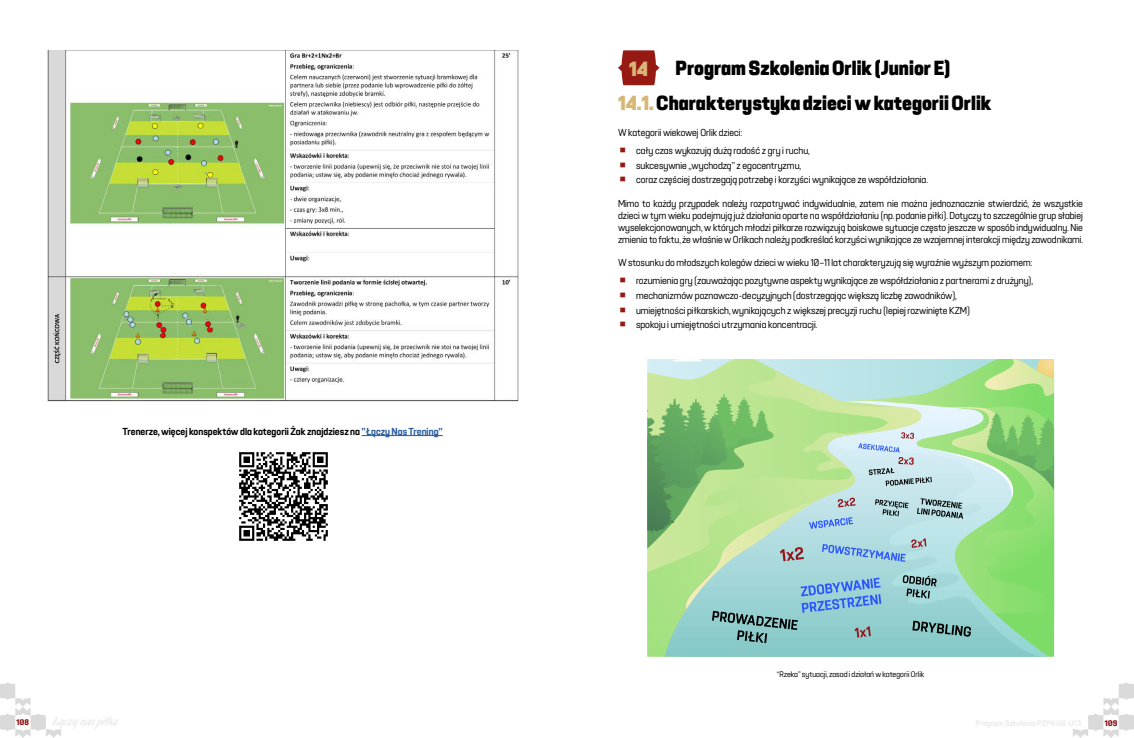
<style>
.page{position:relative;width:1134px;height:738px;background:#fff}
.page>*{position:absolute;margin:0;border:0;box-sizing:border-box;transform-origin:0 0}
.t1{font:800 20.2px "PZPN";color:#d7b777}
.t2{font:800 20px "PZPN";color:#000}
.t3{font:10px/12px "PZPN";color:#000;text-align:justify}
.t4{font:700 10px "PZPN";color:#000}
.t5{font:8px "PZPN";color:#000}
.t6{font:800 8px "PZPN";color:#8c1012}
.s1{color:#275b9b}
.s2{color:#d7b777}
.s3{font-size:46px;color:#961914}
</style>
<div class="page">
<svg style="left:1073px;top:682px;width:61px;height:55px"></svg>
<svg style="left:0;top:682px;width:61px;height:55px"></svg>
<hr style="left:362px;top:435px;width:81px;height:1px;background:#275b9b">
<img style="left:47px;top:51px;width:472px;height:351px">
<img style="left:239px;top:452px;width:89px;height:89px">
<svg style="left:618px;top:50px;width:41px;height:35px"></svg>
<svg style="left:665px;top:561px;width:373px;height:95px"></svg>
<svg style="left:912px;top:620px;width:59px;height:16px"></svg>
<svg style="left:903px;top:574px;width:34px;height:24px"></svg>
<svg style="left:712px;top:577px;width:169px;height:65px"></svg>
<svg style="left:647px;top:359px;width:407px;height:202px"></svg>
<h1 class="t1" style="left:629px;top:56px;width:20px">14</h1>
<h2 class="t2" style="left:675px;top:55px;width:276px">Program Szkolenia Orlik (Junior E)</h2>
<p class="t4" style="left:123px;top:425px;width:322px">Trenerze, więcej konspektów dla kategorii Żak znajdziesz na <span class="s1">”Łączy Nas Trening”</span></p>
<h2 class="t2" style="left:618px;top:90px;width:375px"><span class="s2">14.1.</span> Charakterystyka dzieci w kategorii Orlik</h2>
<p class="t3" style="left:618px;top:126px;width:126px">W kategorii wiekowej Orlik dzieci:</p>
<p class="t3" style="left:618px;top:144px;width:193px"><span class="s3">•</span> cały czas wykazują dużą radość z gry i ruchu,</p>
<p class="t3" style="left:618px;top:159px;width:185px"><span class="s3">•</span> sukcesywnie „wychodzą” z egocentryzmu,</p>
<p class="t3" style="left:618px;top:174px;width:311px"><span class="s3">•</span> coraz częściej dostrzegają potrzebę i korzyści wynikające ze współdziałania.</p>
<p class="t3" style="left:618px;top:197px;width:467px">Mimo to każdy przypadek należy rozpatrywać indywidualnie, zatem nie można jednoznacznie stwierdzić, że wszystkie dzieci w tym wieku podejmują już działania oparte na współdziałaniu (np. podanie piłki). Dotyczy to szczególnie grup słabiej wyselekcjonowanych, w których młodzi piłkarze rozwiązują boiskowe sytuacje często jeszcze w sposób indywidualny. Nie zmienia to faktu, że właśnie w Orlikach należy podkreślać korzyści wynikające ze wzajemnej interakcji między zawodnikami.</p>
<p class="t3" style="left:618px;top:256px;width:416px">W stosunku do młodszych kolegów dzieci w wieku 10–11 lat charakteryzują się wyraźnie wyższym poziomem:</p>
<p class="t3" style="left:618px;top:274px;width:416px"><span class="s3">•</span> rozumienia gry (zauważając pozytywne aspekty wynikające ze współdziałania z partnerami z drużyny),</p>
<p class="t3" style="left:618px;top:289px;width:340px"><span class="s3">•</span> mechanizmów poznawczo-decyzyjnych (dostrzegając większą liczbę zawodników),</p>
<p class="t3" style="left:618px;top:304px;width:354px"><span class="s3">•</span> umiejętności piłkarskich, wynikających z większej precyzji ruchu (lepiej rozwinięte KZM)</p>
<p class="t3" style="left:618px;top:319px;width:201px"><span class="s3">•</span> spokoju i umiejętności utrzymania koncentracji.</p>
<p class="t5" style="left:777px;top:669px;width:149px">“Rzeka” sytuacji, zasad i działań w kategorii Orlik</p>
<p class="t6" style="left:17px;top:717px;width:14px">108</p>
<p class="t6" style="left:1105px;top:717px;width:14px">109</p>
</div>
